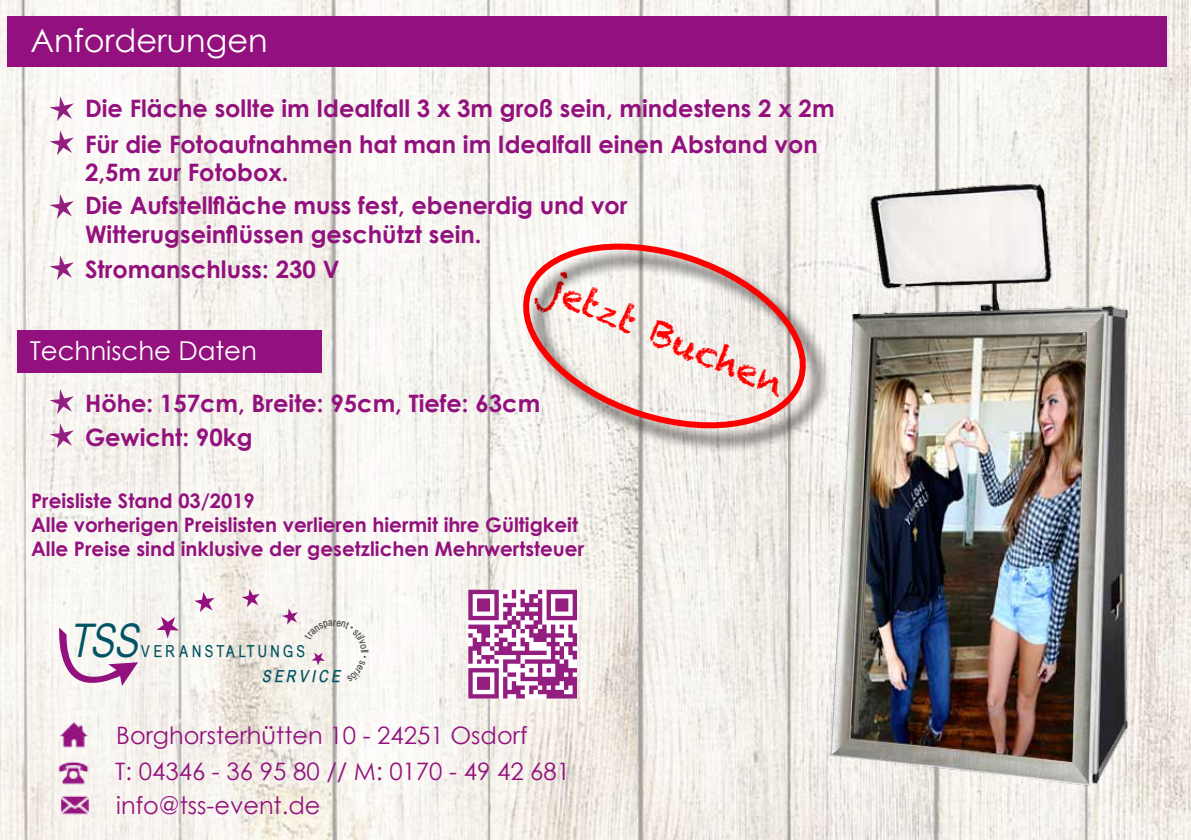
<style>
.page{position:relative;width:1191px;height:840px;background:#fff}
.page>*{position:absolute;margin:0;border:0;box-sizing:border-box;transform-origin:0 0}
.t1{font:italic 46.6px "Babel Sans";color:#005362}
.t2{font:36px "Chalkduster";color:#f00}
.t3{font:32px "Century Gothic";color:#fffffe}
.t4{font:26px "Century Gothic";color:#fffffe}
.t5{font:700 24px/35.4px "Century Gothic";color:#93117e}
.t6{font:24px "Century Gothic";color:#93117e}
.t7{font:700 20px/23.8px "Century Gothic";color:#93117e}
.t8{font:16.4px "Babel Sans";letter-spacing:.2em;color:#005362}
.t9{font:italic 700 16.4px "Babel Sans";letter-spacing:.2em;color:#005362}
</style>
<div class="page">
<img style="left:0;top:0;width:1191px;height:839px">
<svg style="left:282px;top:608px;width:16px;height:16px"></svg>
<svg style="left:242px;top:588px;width:18px;height:18px"></svg>
<svg style="left:194px;top:591px;width:21px;height:21px"></svg>
<svg style="left:156px;top:616px;width:23px;height:22px"></svg>
<svg style="left:56px;top:627px;width:82px;height:58px"></svg>
<svg style="left:468px;top:589px;width:109px;height:109px"></svg>
<img style="left:56px;top:792px;width:38px;height:24px">
<img style="left:54px;top:719px;width:41px;height:31px">
<img style="left:53px;top:758px;width:41px;height:30px">
<svg style="left:50px;top:96px;width:24px;height:25px"></svg>
<svg style="left:50px;top:130px;width:24px;height:25px"></svg>
<svg style="left:50px;top:194px;width:24px;height:25px"></svg>
<svg style="left:50px;top:255px;width:24px;height:25px"></svg>
<svg style="left:50px;top:389px;width:24px;height:25px"></svg>
<svg style="left:50px;top:423px;width:24px;height:25px"></svg>
<div style="left:7px;top:17px;width:1159px;height:50px;background:#93117e"></div>
<div style="left:17px;top:330px;width:305px;height:43px;background:#93117e"></div>
<div style="left:526px;top:246px;width:304px;height:206px;background:#000;opacity:.75"></div>
<svg style="left:507px;top:226px;width:299px;height:212px"></svg>
<img style="left:806px;top:164px;width:368px;height:641px">
<svg style="left:304px;top:619px;width:65px;height:62px"></svg>
<h3 class="t3" style="left:31px;top:18px;width:239px">Anforderungen</h3>
<p class="t5" style="left:85px;top:90px;width:751px">Die Fläche sollte im Idealfall 3 x 3m groß sein, mindestens 2 x 2m<br>Für die Fotoaufnahmen hat man im Idealfall einen Abstand von</p>
<p class="t5" style="left:85px;top:155px;width:544px;line-height:32.8px">2,5m zur Fotobox.<br>Die Aufstellfläche muss fest, ebenerdig und vor</p>
<p class="t5" style="left:85px;top:216px;width:398px;line-height:34.8px">Witterugseinflüssen geschützt sein.<br>Stromanschluss: 230 V</p>
<h2 class="t2" style="left:556px;top:266px;width:258px;rotate:23deg">jetzt Buchen</h2>
<p class="t4" style="left:30px;top:332px;width:229px">Technische Daten</p>
<p class="t5" style="left:85px;top:385px;width:457px;line-height:34px">Höhe: 157cm, Breite: 95cm, Tiefe: 63cm<br>Gewicht: 90kg</p>
<p class="t7" style="left:31px;top:487px;width:554px">Preisliste Stand 03/2019<br>Alle vorherigen Preislisten verlieren hiermit ihre Gültigkeit<br>Alle Preise sind inklusive der gesetzlichen Mehrwertsteuer</p>
<h1 class="t1" style="left:72px;top:614px;width:71px">TSS</h1>
<p class="t8" style="left:141px;top:641px;width:165px">VERANSTALTUNGS</p>
<p class="t9" style="left:263px;top:666px;width:80px">SERVICE</p>
<p class="t6" style="left:116px;top:718px;width:413px">Borghorsterhütten 10 - 24251 Osdorf</p>
<p class="t6" style="left:115px;top:754px;width:456px">T: 04346 - 36 95 80 // M: 0170 - 49 42 681</p>
<p class="t6" style="left:116px;top:788px;width:206px">info@tss-event.de</p>
</div>
